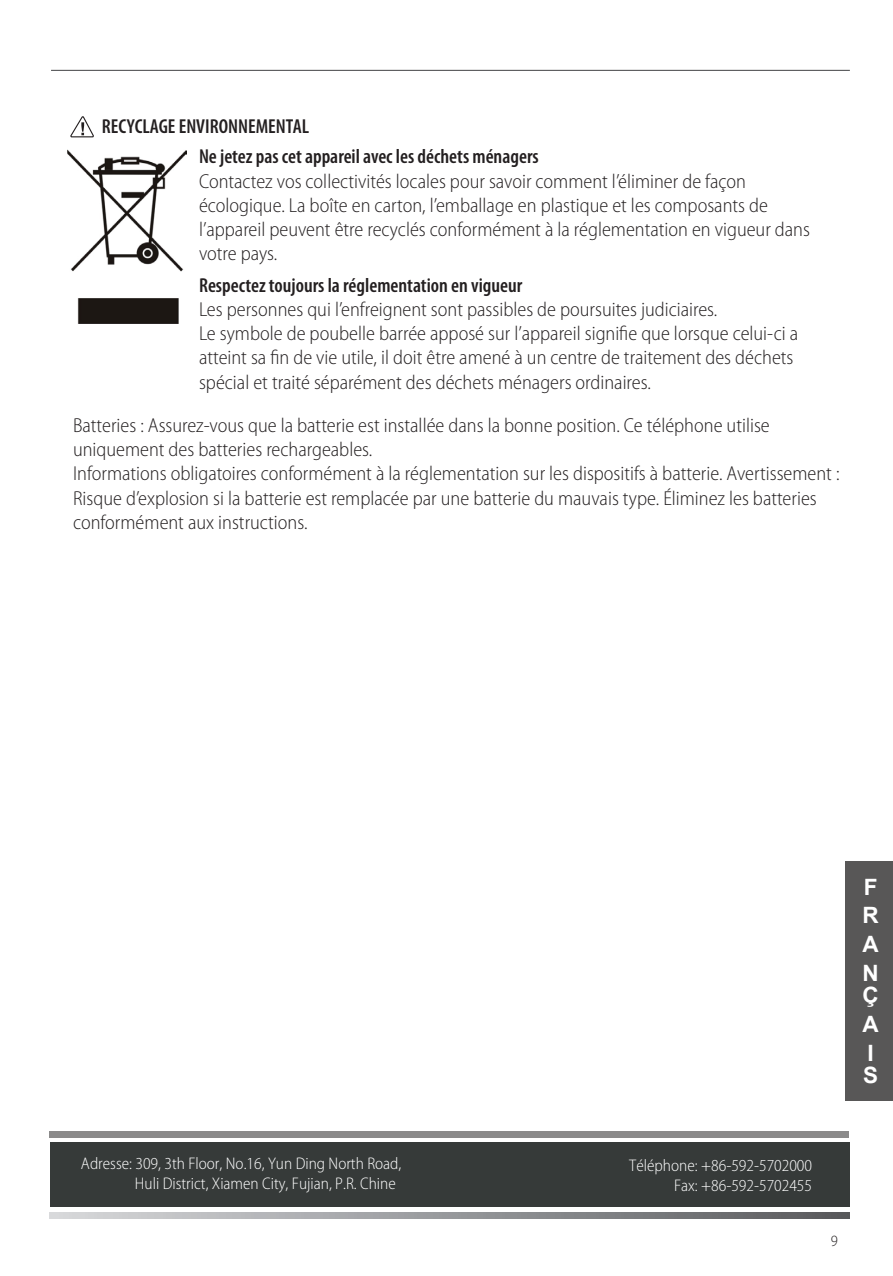
<style>
.page{position:relative;width:893px;height:1276px;background:#fff}
.page>*{position:absolute;margin:0;border:0;box-sizing:border-box;transform-origin:0 0}
.t1{font:700 22.5px/28.8px "Arial";color:#fff;text-align:justify}
.t2{font:300 semi-condensed 20.25px/24.3px "Myriad Pro";color:#231f20}
.t3{font:600 condensed 20.25px/29.9px "Myriad Pro";color:#231f20}
.t4{font:300 semi-condensed 16.88px/20.2px "Myriad Pro";color:#fff}
.t5{font:300 semi-condensed 15.75px "Myriad Pro";color:#231f20}
</style>
<div class="page">
<svg style="left:71px;top:116px;width:23px;height:22px"></svg>
<img style="left:67px;top:150px;width:120px;height:174px">
<div style="left:50px;top:1142px;width:799px;height:65px;background:#363a39"></div>
<div style="left:49px;top:1131px;width:800px;height:6px;background:#8b8a8a"></div>
<hr style="left:51px;top:70px;width:799px;height:1px;background:#57585a">
<div style="left:846px;top:861px;width:47px;height:239px;background:#585757"></div>
<svg style="left:50px;top:1212px;width:799px;height:6px;background:#97989b"></svg>
<p class="t3" style="left:199px;top:112px;width:341px;text-indent:-97px">RECYCLAGE ENVIRONNEMENTAL<br>Ne jetez pas cet appareil avec les déchets ménagers</p>
<p class="t2" style="left:199px;top:169px;width:612px">Contactez vos collectivités locales pour savoir comment l’éliminer de façon écologique. La boîte en carton, l’emballage en plastique et les composants de l’appareil peuvent être recyclés conformément à la réglementation en vigueur dans votre pays.</p>
<p class="t3" style="left:199px;top:270px;width:325px">Respectez toujours la réglementation en vigueur</p>
<p class="t2" style="left:199px;top:297px;width:601px">Les personnes qui l’enfreignent sont passibles de poursuites judiciaires.<br>Le symbole de poubelle barrée apposé sur l’appareil signifie que lorsque celui-ci a atteint sa fin de vie utile, il doit être amené à un centre de traitement des déchets spécial et traité séparément des déchets ménagers ordinaires.</p>
<p class="t2" style="left:73px;top:413px;width:768px">Batteries : Assurez-vous que la batterie est installée dans la bonne position. Ce téléphone utilise uniquement des batteries rechargeables.<br>Informations obligatoires conformément à la réglementation sur les dispositifs à batterie. Avertissement :<br>Risque d’explosion si la batterie est remplacée par une batterie du mauvais type. Éliminez les batteries conformément aux instructions.</p>
<p class="t1" style="left:862px;top:873px;width:18px">F R A N</p>
<p class="t1" style="left:862px;top:981px;width:18px">Ç A I</p>
<p class="t1" style="left:863px;top:1061px;width:16px">S</p>
<p class="t4" style="left:135px;top:1153px;width:268px;text-indent:-54px">Adresse: 309, 3th Floor, No.16, Yun Ding North Road,<br>Huli District, Xiamen City, Fujian, P.R. Chine</p>
<p class="t4" style="left:629px;top:1155px;width:184px;text-align:right">Téléphone: +86-592-5702000<br>Fax: +86-592-5702455</p>
<p class="t5" style="left:831px;top:1231px;width:9px">9</p>
</div>
